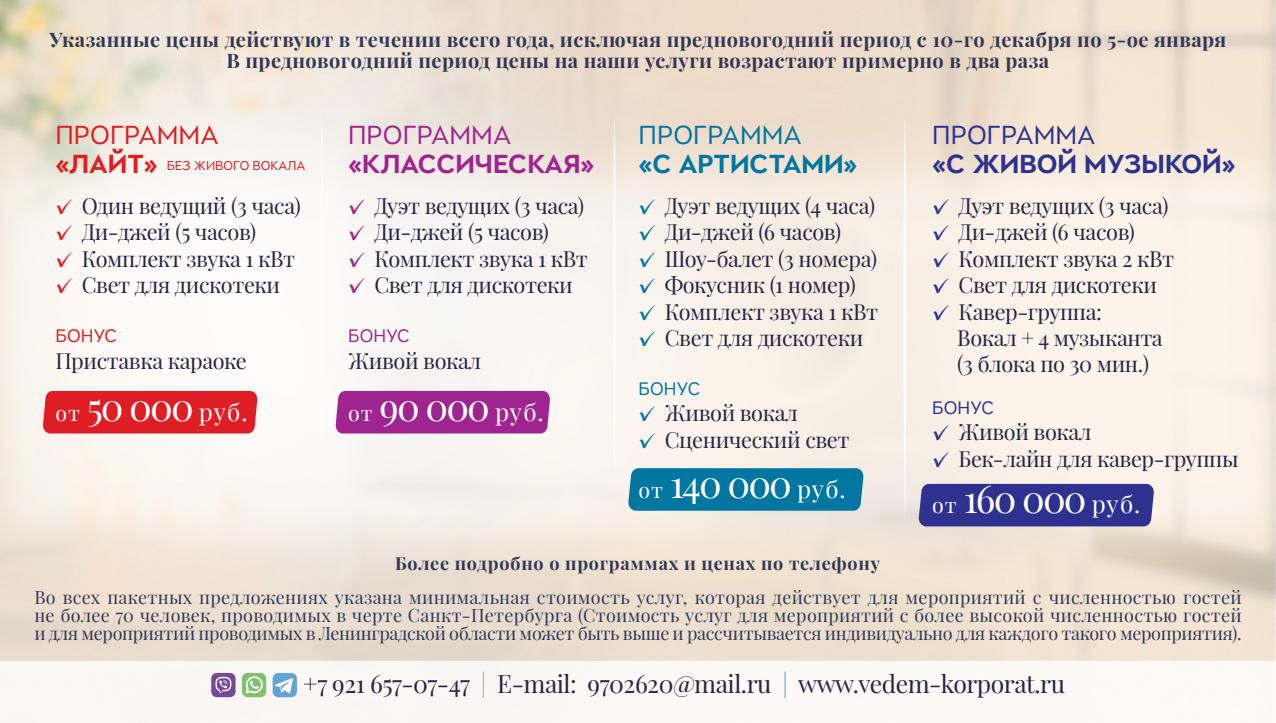
<style>
.page{position:relative;width:1276px;height:723px;background:#fff}
.page>*{position:absolute;margin:0;border:0;box-sizing:border-box;transform-origin:0 0}
.t1{font:37.95px "Playfair Display";letter-spacing:-.05em;color:#fff}
.t2{font:700 28.05px "Littera Plain";color:#2e3190}
.t3{font:700 28.05px "Littera Plain";color:#9f248f}
.t4{font:700 28.05px "Littera Plain";color:#0076a1}
.t5{font:28.05px "Littera Plain";color:#9f248f}
.t6{font:28.05px "Littera Plain";color:#de1d24}
.t7{font:28.05px "Littera Plain";color:#0076a1}
.t8{font:28.05px "Littera Plain";color:#2e3190}
.t9{font:700 28.05px "Littera Plain";color:#de1d24}
.t10{font:24.75px "Playfair Display";letter-spacing:-.02em;color:#262544}
.t11{font:21.75px/26.4px "Playfair Display";letter-spacing:-.02em;color:#262544}
.t12{font:700 20.1px/21px "Playfair Display";letter-spacing:.02em;color:#323754;text-align:center}
.t13{font:19.35px "Littera Plain";color:#9f248f}
.t14{font:19.35px "Littera Plain";color:#de1d24}
.t15{font:19.35px "Littera Plain";color:#0076a1}
.t16{font:19.35px "Littera Plain";color:#2e3190}
.t17{font:18px/18px "Playfair Display";letter-spacing:-.02em;color:#323754;text-align:justify}
.t18{font:700 18px "Playfair Display";letter-spacing:.04em;color:#323754}
.t19{font:13.65px "Littera Plain";color:#de1d24}
.s1{font-family:"PF Beau Sans Pro";color:#de1d24}
.s2{font-size:21.45px}
.s3{font-size:24.15px}
.s4{font-family:"PF Beau Sans Pro";color:#9f248f}
.s5{font-family:"PF Beau Sans Pro";color:#0076a1}
.s6{font-family:"PF Beau Sans Pro";color:#2e3190}
.s7{color:#7fc16d}
.s8{color:#64a3d7}
</style>
<div class="page">
<img style="left:0;top:0;width:1276px;height:723px">
<div style="left:273px;top:673px;width:24px;height:24px;background:#64a3d7;border-radius:6px"></div>
<svg style="left:275px;top:678px;width:18px;height:15px"></svg>
<div style="left:211px;top:673px;width:24px;height:24px;background:#784898;border-radius:6px"></div>
<svg style="left:215px;top:676px;width:16px;height:17px"></svg>
<div style="left:242px;top:673px;width:24px;height:24px;background:#7fc16d;border-radius:6px"></div>
<svg style="left:246px;top:676px;width:17px;height:17px"></svg>
<svg style="left:903px;top:112px;width:3px;height:411px"></svg>
<svg style="left:613px;top:112px;width:3px;height:367px"></svg>
<div style="left:335px;top:391px;width:215px;height:42px;background:#9f248f"></div>
<svg style="left:320px;top:112px;width:3px;height:352px"></svg>
<div style="left:43px;top:391px;width:215px;height:42px;background:#de1d24"></div>
<div style="left:628px;top:468px;width:236px;height:43px;background:#0076a1"></div>
<div style="left:918px;top:484px;width:236px;height:42px;background:#2e3190"></div>
<p class="t12" style="left:49px;top:29px;width:1178px">Указанные цены действуют в течении всего года, исключая предновогодний период с 10-го декабря по 5-ое января<br>В предновогодний период цены на наши услуги возрастают примерно в два раза</p>
<p class="t6" style="left:56px;top:119px;width:165px">ПРОГРАММА</p>
<p class="t9" style="left:56px;top:146px;width:104px">«ЛАЙТ»</p>
<p class="t11" style="left:56px;top:192px;width:247px"><span class="s1">✓</span> Один ведущий (3 часа)</p>
<p class="t11" style="left:56px;top:219px;width:202px"><span class="s1">✓</span> Ди-джей (5 часов)</p>
<p class="t11" style="left:56px;top:245px;width:241px"><span class="s1">✓</span> Комплект звука 1 кВт</p>
<p class="t11" style="left:56px;top:272px;width:226px"><span class="s1">✓</span> Свет для дискотеки</p>
<p class="t14" style="left:56px;top:324px;width:63px">БОНУС</p>
<p class="t11" style="left:56px;top:347px;width:193px">Приставка караоке</p>
<h1 class="t1" style="left:56px;top:383px;width:193px"><span class="s2">от</span> 50 000 <span class="s3">руб.</span></h1>
<p class="t19" style="left:167px;top:158px;width:140px">БЕЗ ЖИВОГО ВОКАЛА</p>
<p class="t5" style="left:348px;top:119px;width:165px">ПРОГРАММА</p>
<p class="t3" style="left:348px;top:146px;width:248px">«КЛАССИЧЕСКАЯ»</p>
<p class="t11" style="left:348px;top:192px;width:238px"><span class="s4">✓</span> Дуэт ведущих (3 часа)</p>
<p class="t11" style="left:348px;top:219px;width:202px"><span class="s4">✓</span> Ди-джей (5 часов)</p>
<p class="t11" style="left:348px;top:245px;width:241px"><span class="s4">✓</span> Комплект звука 1 кВт</p>
<p class="t11" style="left:348px;top:272px;width:226px"><span class="s4">✓</span> Свет для дискотеки</p>
<p class="t13" style="left:348px;top:324px;width:63px">БОНУС</p>
<p class="t11" style="left:348px;top:347px;width:135px">Живой вокал</p>
<h1 class="t1" style="left:348px;top:383px;width:197px"><span class="s2">от</span> 90 000 <span class="s3">руб.</span></h1>
<p class="t7" style="left:638px;top:119px;width:165px">ПРОГРАММА</p>
<p class="t4" style="left:638px;top:146px;width:220px">«С АРТИСТАМИ»</p>
<p class="t11" style="left:638px;top:192px;width:238px"><span class="s5">✓</span> Дуэт ведущих (4 часа)</p>
<p class="t11" style="left:638px;top:219px;width:204px"><span class="s5">✓</span> Ди-джей (6 часов)</p>
<p class="t11" style="left:638px;top:245px;width:240px"><span class="s5">✓</span> Шоу-балет (3 номера)</p>
<p class="t11" style="left:638px;top:272px;width:219px"><span class="s5">✓</span> Фокусник (1 номер)</p>
<p class="t11" style="left:638px;top:298px;width:241px"><span class="s5">✓</span> Комплект звука 1 кВт</p>
<p class="t11" style="left:638px;top:324px;width:226px"><span class="s5">✓</span> Свет для дискотеки</p>
<p class="t15" style="left:638px;top:377px;width:63px">БОНУС</p>
<p class="t11" style="left:638px;top:400px;width:161px"><span class="s5">✓</span> Живой вокал</p>
<p class="t11" style="left:638px;top:426px;width:212px"><span class="s5">✓</span> Сценический свет</p>
<h1 class="t1" style="left:638px;top:460px;width:209px"><span class="s2">от</span> 140 000 <span class="s3">руб.</span></h1>
<p class="t18" style="left:395px;top:552px;width:486px">Более подробно о программах и ценах по телефону</p>
<p class="t8" style="left:932px;top:119px;width:165px">ПРОГРАММА</p>
<p class="t2" style="left:932px;top:146px;width:305px">«С ЖИВОЙ МУЗЫКОЙ»</p>
<p class="t11" style="left:932px;top:192px;width:238px"><span class="s6">✓</span> Дуэт ведущих (3 часа)</p>
<p class="t11" style="left:932px;top:219px;width:204px"><span class="s6">✓</span> Ди-джей (6 часов)</p>
<p class="t11" style="left:932px;top:245px;width:243px"><span class="s6">✓</span> Комплект звука 2 кВт</p>
<p class="t11" style="left:932px;top:272px;width:226px"><span class="s6">✓</span> Свет для дискотеки</p>
<p class="t11" style="left:957px;top:298px;width:207px;text-indent:-25px"><span class="s6">✓</span> Кавер-группа:<br>Вокал + 4 музыканта (3 блока по 30 мин.)</p>
<p class="t16" style="left:932px;top:396px;width:63px">БОНУС</p>
<p class="t11" style="left:932px;top:419px;width:161px"><span class="s6">✓</span> Живой вокал</p>
<p class="t11" style="left:932px;top:445px;width:308px"><span class="s6">✓</span> Бек-лайн для кавер-группы</p>
<h1 class="t1" style="left:932px;top:475px;width:209px"><span class="s2">от</span> 160 000 <span class="s3">руб.</span></h1>
<p class="t17" style="left:34px;top:588px;width:1209px">Во всех пакетных предложениях указана минимальная стоимость услуг, которая действует для мероприятий с численностью гостей не более 70 человек, проводимых в черте Санкт-Петербурга (Стоимость услуг для мероприятий с более высокой численностью гостей и для мероприятий проводимых в Ленинградской области может быть выше и рассчитывается индивидуально для каждого такого мероприятия).</p>
<p class="t10" style="left:303px;top:668px;width:763px">+7 921 657-07-47 <span class="s7">|</span> E-mail: 9702620@mail.ru <span class="s8">|</span> www.vedem-korporat.ru</p>
</div>
